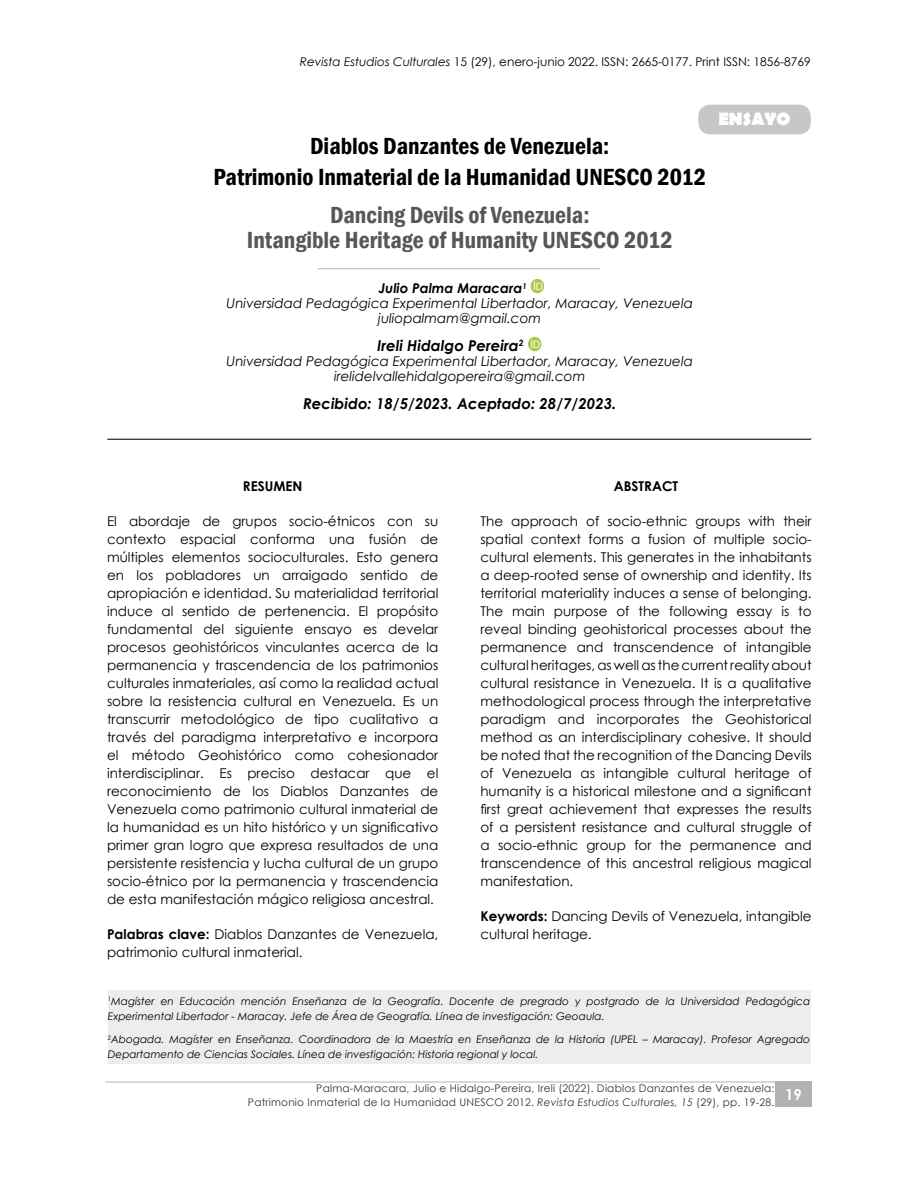
<style>
.page{position:relative;width:918px;height:1188px;background:#fff}
.page>*{position:absolute;margin:0;border:0;box-sizing:border-box;transform-origin:0 0}
.t1{font:600 condensed 24px/31.2px "Franklin Gothic";color:#000;text-align:center}
.t2{font:600 condensed 24px/25.2px "Franklin Gothic";color:#575756;text-align:center}
.t3{font:700 18px "Berlin Sans FB";color:#fff}
.t4{font:italic 700 15px "Century Gothic";color:#000}
.t5{font:700 15px "Century Gothic";color:#fff}
.t6{font:13.5px/18px "Century Gothic";color:#000;text-align:justify}
.t7{font:italic 13.5px/15px "Century Gothic";color:#000;text-align:center}
.t8{font:700 13.5px "Century Gothic";color:#000}
.t9{font:12px "Century Gothic";color:#000}
.t10{font:italic 10.5px/15px "Century Gothic";color:#000}
.t11{font:10.5px/13.5px "Century Gothic";letter-spacing:.02em;color:#333;text-align:right}
.s1{font-style:italic}
.s2{font-weight:700}
</style>
<div class="page">
<div style="left:776px;top:1082px;width:36px;height:25px;background:#b3b2b2"></div>
<hr style="left:105px;top:1082px;width:706px;height:1px;background:#b3b2b2">
<div style="left:531px;top:279px;width:13px;height:14px;background:#adc74a;border-radius:50%"></div>
<div style="left:528px;top:337px;width:13px;height:14px;background:#adc74a;border-radius:50%"></div>
<div style="left:108px;top:991px;width:702px;height:73px;background:#ededed"></div>
<hr style="left:107px;top:439px;width:704px;height:1px;background:#000">
<hr style="left:318px;top:269px;width:282px;height:1px;background:#b3b2b2">
<div style="left:698px;top:105px;width:113px;height:29px;background:#c6c6c6;border-radius:12px"></div>
<hr style="left:109px;top:438px;width:704px;height:1px;background:#b3b2b2">
<p class="t9" style="left:300px;top:53px;width:512px"><span class="s1">Revista Estudios Culturales</span> 15 (29), enero-junio 2022. ISSN: 2665-0177. Print ISSN: 1856-8769</p>
<h1 class="t1" style="left:213px;top:130px;width:494px">Diablos Danzantes de Venezuela:<br>Patrimonio Inmaterial de la Humanidad UNESCO 2012</h1>
<h1 class="t2" style="left:247px;top:202px;width:427px">Dancing Devils of Venezuela:<br>Intangible Heritage of Humanity UNESCO 2012</h1>
<p class="t7" style="left:227px;top:281px;width:468px"><span class="s2">Julio Palma Maracara</span><sup>1</sup> <sup>ID<br></sup>Universidad Pedagógica Experimental Libertador, Maracay, Venezuela juliopalmam@gmail.com</p>
<p class="t4" style="left:377px;top:334px;width:165px">Ireli Hidalgo Pereira<sup>2</sup> <sup>ID</sup></p>
<p class="t7" style="left:227px;top:354px;width:468px">Universidad Pedagógica Experimental Libertador, Maracay, Venezuela irelidelvallehidalgopereira@gmail.com</p>
<p class="t4" style="left:303px;top:392px;width:315px">Recibido: 18/5/2023. Aceptado: 28/7/2023.</p>
<h2 class="t3" style="left:718px;top:108px;width:73px">ENSAYO</h2>
<p class="t8" style="left:614px;top:476px;width:66px">ABSTRACT</p>
<p class="t6" style="left:480px;top:512px;width:333px">The approach of socio-ethnic groups with their spatial context forms a fusion of multiple socio&shy;cultural elements. This generates in the inhabitants a deep-rooted sense of ownership and identity. Its territorial materiality induces a sense of belonging.<br>The main purpose of the following essay is to reveal binding geohistorical processes about the permanence and transcendence of intangible cultural heritages, as well as the current reality about cultural resistance in Venezuela. It is a qualitative methodological process through the interpretative paradigm and incorporates the Geohistorical method as an interdisciplinary cohesive. It should be noted that the recognition of the Dancing Devils of Venezuela as intangible cultural heritage of humanity is a historical milestone and a significant first great achievement that expresses the results of a persistent resistance and cultural struggle of a socio-ethnic group for the permanence and transcendence of this ancestral religious magical manifestation.</p>
<p class="t6" style="left:480px;top:907px;width:333px"><span class="s2">Keywords:</span> Dancing Devils of Venezuela, intangible cultural heritage.</p>
<p class="t8" style="left:243px;top:476px;width:61px">RESUMEN</p>
<p class="t6" style="left:107px;top:512px;width:333px">El abordaje de grupos socio-étnicos con su contexto espacial conforma una fusión de múltiples elementos socioculturales. Esto genera en los pobladores un arraigado sentido de apropiación e identidad. Su materialidad territorial induce al sentido de pertenencia. El propósito fundamental del siguiente ensayo es develar procesos geohistóricos vinculantes acerca de la permanencia y trascendencia de los patrimonios culturales inmateriales, así como la realidad actual sobre la resistencia cultural en Venezuela. Es un transcurrir metodológico de tipo cualitativo a través del paradigma interpretativo e incorpora el método Geohistórico como cohesionador interdisciplinar. Es preciso destacar que el reconocimiento de los Diablos Danzantes de Venezuela como patrimonio cultural inmaterial de la humanidad es un hito histórico y un significativo primer gran logro que expresa resultados de una persistente resistencia y lucha cultural de un grupo socio-étnico por la permanencia y trascendencia de esta manifestación mágico religiosa ancestral.</p>
<p class="t6" style="left:107px;top:925px;width:333px"><span class="s2">Palabras clave:</span> Diablos Danzantes de Venezuela, patrimonio cultural inmaterial.</p>
<p class="t10" style="left:108px;top:993px;width:704px"><sup>1</sup>Magíster en Educación mención Enseñanza de la Geografía. Docente de pregrado y postgrado de la Universidad Pedagógica<br>Experimental Libertador - Maracay. Jefe de Área de Geografía. Línea de investigación: Geoaula.</p>
<p class="t10" style="left:108px;top:1032px;width:704px"><sup>2</sup>Abogada. Magíster en Enseñanza. Coordinadora de la Maestría en Enseñanza de la Historia (UPEL – Maracay). Profesor Agregado<br>Departamento de Ciencias Sociales. Línea de investigación: Historia regional y local.</p>
<p class="t11" style="left:248px;top:1082px;width:528px">Palma-Maracara, Julio e Hidalgo-Pereira, Ireli (2022). Diablos Danzantes de Venezuela:<br>Patrimonio Inmaterial de la Humanidad UNESCO 2012. <span class="s1">Revista Estudios Culturales, 15</span> (29), pp. 19-28.</p>
<p class="t5" style="left:785px;top:1083px;width:18px">19</p>
</div>
